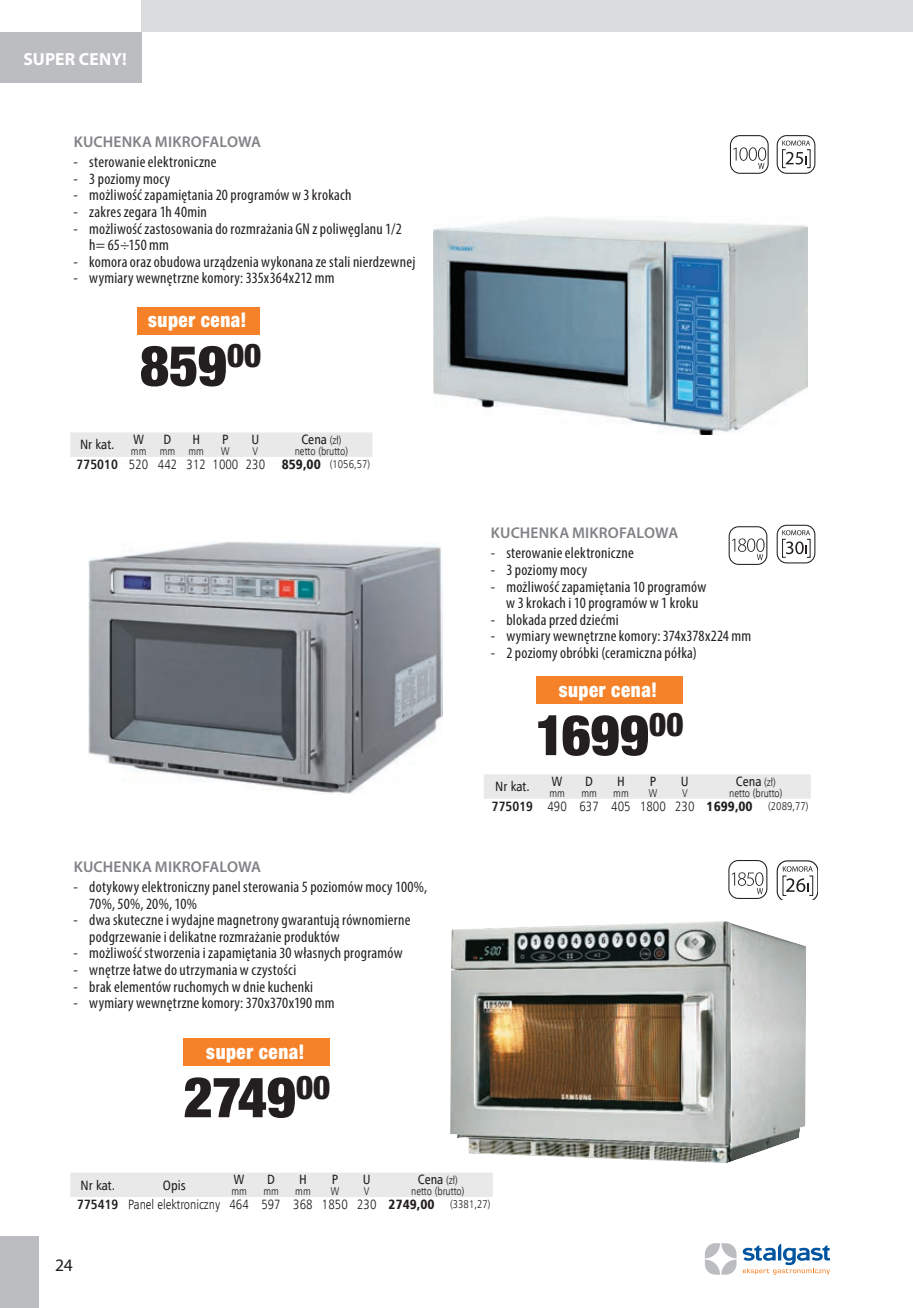
<style>
.page{position:relative;width:913px;height:1308px;background:#fff}
.page>*{position:absolute;margin:0;border:0;box-sizing:border-box;transform-origin:0 0}
.t1{font:900 condensed 56.25px "Helvetica Neue LT Pro";letter-spacing:-.01em;color:#231f20}
.t2{font:900 condensed 20.25px "Helvetica Neue LT Pro";letter-spacing:.03em;color:#fff;scale:.94 1}
.t3{font:700 17.55px "Myriad Pro";letter-spacing:.01em;color:#fff}
.t4{font:17.55px "Myriad Pro";color:#231f20}
.t5{font:condensed 15.75px/16.7px "Myriad Pro";letter-spacing:.015em;color:#231f20}
.t6{font:600 15.53px "Myriad Pro";letter-spacing:.01em;color:#808285}
.t7{font:13.5px "Humnst 777 Lt Cn EU";color:#231f20}
.t8{font:13.5px "Humnst 777 Cn EU";color:#231f20}
.t9{font:11.25px "Humnst 777 Lt Cn EU";color:#231f20}
.s1{font-family:"Humnst 777 Lt Cn EU";font-size:11.25px}
.s2{font-family:"Humnst 777 Cn EU";font-weight:700}
.s3{font-family:"Humnst 777 Blk Cn EU"}
.s4{font-size:11.25px}
</style>
<div class="page">
<div style="left:0;top:1236px;width:39px;height:71px;background:#bcbdc0"></div>
<svg style="left:705px;top:1243px;width:31px;height:31px"></svg>
<svg style="left:742px;top:1243px;width:87px;height:31px"></svg>
<img style="left:433px;top:217px;width:374px;height:218px">
<img style="left:88px;top:541px;width:354px;height:253px">
<img style="left:450px;top:921px;width:355px;height:242px">
<svg style="left:729px;top:135px;width:39px;height:39px"></svg>
<svg style="left:728px;top:526px;width:39px;height:39px"></svg>
<svg style="left:776px;top:135px;width:39px;height:39px"></svg>
<div style="left:781px;top:149px;width:4px;height:19px;border:1px solid #231f20"></div>
<div style="left:806px;top:149px;width:4px;height:19px;border:1px solid #231f20"></div>
<svg style="left:776px;top:525px;width:39px;height:38px"></svg>
<div style="left:781px;top:539px;width:4px;height:18px;border:1px solid #231f20"></div>
<div style="left:806px;top:539px;width:4px;height:18px;border:1px solid #231f20"></div>
<div style="left:138px;top:307px;width:122px;height:27px;background:#f58229"></div>
<div style="left:535px;top:676px;width:147px;height:27px;background:#f58229"></div>
<svg style="left:776px;top:860px;width:40px;height:39px"></svg>
<svg style="left:728px;top:860px;width:39px;height:39px"></svg>
<div style="left:183px;top:1038px;width:147px;height:27px;background:#f58229"></div>
<div style="left:70px;top:1173px;width:422px;height:24px;background:#e9e9e9"></div>
<div style="left:70px;top:432px;width:302px;height:25px;background:#e9e9e9"></div>
<div style="left:484px;top:774px;width:326px;height:25px;background:#e9e9e9"></div>
<div style="left:141px;top:0;width:771px;height:32px;background:#dbdcde"></div>
<div style="left:0;top:32px;width:141px;height:50px;background:#bcbdc0"></div>
<p class="t3" style="left:23px;top:52px;width:105px">SUPER CENY!</p>
<p class="t6" style="left:74px;top:136px;width:189px">KUCHENKA MIKROFALOWA</p>
<p class="t5" style="left:74px;top:155px;width:144px">- sterowanie elektroniczne</p>
<p class="t5" style="left:74px;top:172px;width:98px">- 3 poziomy mocy</p>
<p class="t5" style="left:74px;top:188px;width:279px">- możliwość zapamiętania 20 programów w 3 krokach</p>
<p class="t5" style="left:74px;top:205px;width:135px">- zakres zegara 1h 40min</p>
<p class="t5" style="left:89px;top:221px;width:314px;text-indent:-16px">- możliwość zastosowania do rozmrażania GN z poliwęglanu 1/2 h= 65÷150 mm</p>
<p class="t5" style="left:74px;top:255px;width:343px">- komora oraz obudowa urządzenia wykonana ze stali nierdzewnej</p>
<p class="t5" style="left:74px;top:271px;width:262px">- wymiary wewnętrzne komory: 335x364x212 mm</p>
<p class="t2" style="left:148px;top:313px;width:106px">super cena!</p>
<h1 class="t1" style="left:140px;top:345px;width:123px">859<sup>00</sup></h1>
<p class="t8" style="left:301px;top:431px;width:42px">Cena <span class="s1">(zł)</span></p>
<p class="t9" style="left:294px;top:444px;width:55px">netto (brutto)</p>
<p class="t7" style="left:76px;top:456px;width:295px"><span class="s2">775010</span> 520 442 312 1000 230 <span class="s3">859,00</span> <span class="s4">(1056,57)</span></p>
<p class="t8" style="left:133px;top:431px;width:13px">W</p>
<p class="t9" style="left:131px;top:444px;width:17px">mm</p>
<p class="t8" style="left:163px;top:431px;width:9px">D</p>
<p class="t9" style="left:160px;top:444px;width:17px">mm</p>
<p class="t8" style="left:192px;top:431px;width:9px">H</p>
<p class="t9" style="left:188px;top:444px;width:17px">mm</p>
<p class="t8" style="left:222px;top:431px;width:8px">P</p>
<p class="t9" style="left:221px;top:444px;width:11px">W</p>
<p class="t8" style="left:251px;top:431px;width:9px">U</p>
<p class="t9" style="left:252px;top:444px;width:7px">V</p>
<p class="t8" style="left:80px;top:436px;width:36px">Nr kat.</p>
<p class="t6" style="left:74px;top:860px;width:189px">KUCHENKA MIKROFALOWA</p>
<p class="t5" style="left:89px;top:880px;width:339px;text-indent:-16px">- dotykowy elektroniczny panel sterowania 5 poziomów mocy 100%,<br>70%, 50%, 20%, 10%</p>
<p class="t5" style="left:89px;top:913px;width:322px;text-indent:-16px">- dwa skuteczne i wydajne magnetrony gwarantują równomierne podgrzewanie i delikatne rozmrażanie produktów</p>
<p class="t5" style="left:74px;top:946px;width:330px">- możliwość stworzenia i zapamiętania 30 własnych programów</p>
<p class="t5" style="left:74px;top:963px;width:224px">- wnętrze łatwe do utrzymania w czystości</p>
<p class="t5" style="left:74px;top:979px;width:241px">- brak elementów ruchomych w dnie kuchenki</p>
<p class="t5" style="left:74px;top:996px;width:262px">- wymiary wewnętrzne komory: 370x370x190 mm</p>
<p class="t2" style="left:206px;top:1044px;width:106px">super cena!</p>
<h1 class="t1" style="left:183px;top:1076px;width:148px">2749<sup>00</sup></h1>
<p class="t6" style="left:490px;top:527px;width:189px">KUCHENKA MIKROFALOWA</p>
<p class="t5" style="left:490px;top:546px;width:144px">- sterowanie elektroniczne</p>
<p class="t5" style="left:490px;top:563px;width:98px">- 3 poziomy mocy</p>
<p class="t5" style="left:490px;top:579px;width:217px;text-align:center">- możliwość zapamiętania 10 programów w 3 krokach i 10 programów w 1 kroku</p>
<p class="t5" style="left:490px;top:612px;width:130px">- blokada przed dziećmi</p>
<p class="t5" style="left:490px;top:629px;width:262px">- wymiary wewnętrzne komory: 374x378x224 mm</p>
<p class="t5" style="left:490px;top:646px;width:207px">- 2 poziomy obróbki (ceramiczna półka)</p>
<p class="t2" style="left:558px;top:682px;width:106px">super cena!</p>
<h1 class="t1" style="left:535px;top:714px;width:149px">1699<sup>00</sup></h1>
<p class="t8" style="left:735px;top:772px;width:42px">Cena <span class="s1">(zł)</span></p>
<p class="t9" style="left:728px;top:786px;width:55px">netto (brutto)</p>
<p class="t7" style="left:491px;top:798px;width:318px"><span class="s2">775019</span> 490 637 405 1800 230 <span class="s3">1699,00</span> <span class="s4">(2089,77)</span></p>
<p class="t8" style="left:551px;top:772px;width:13px">W</p>
<p class="t9" style="left:549px;top:786px;width:17px">mm</p>
<p class="t8" style="left:585px;top:772px;width:9px">D</p>
<p class="t9" style="left:581px;top:786px;width:17px">mm</p>
<p class="t8" style="left:617px;top:772px;width:9px">H</p>
<p class="t9" style="left:613px;top:786px;width:17px">mm</p>
<p class="t8" style="left:649px;top:772px;width:8px">P</p>
<p class="t9" style="left:648px;top:786px;width:11px">W</p>
<p class="t8" style="left:680px;top:772px;width:9px">U</p>
<p class="t9" style="left:681px;top:786px;width:7px">V</p>
<p class="t8" style="left:495px;top:778px;width:36px">Nr kat.</p>
<p class="t8" style="left:417px;top:1170px;width:42px">Cena <span class="s1">(zł)</span></p>
<p class="t9" style="left:411px;top:1184px;width:55px">netto (brutto)</p>
<p class="t7" style="left:77px;top:1196px;width:415px"><span class="s2">775419</span> Panel elektroniczny 464 597 368 1850 230 <span class="s3">2749,00</span> <span class="s4">(3381,27)</span></p>
<p class="t8" style="left:233px;top:1170px;width:13px">W</p>
<p class="t9" style="left:231px;top:1184px;width:17px">mm</p>
<p class="t8" style="left:267px;top:1170px;width:9px">D</p>
<p class="t9" style="left:263px;top:1184px;width:17px">mm</p>
<p class="t8" style="left:299px;top:1170px;width:9px">H</p>
<p class="t9" style="left:295px;top:1184px;width:17px">mm</p>
<p class="t8" style="left:331px;top:1170px;width:8px">P</p>
<p class="t9" style="left:330px;top:1184px;width:11px">W</p>
<p class="t8" style="left:363px;top:1170px;width:9px">U</p>
<p class="t9" style="left:364px;top:1184px;width:7px">V</p>
<p class="t8" style="left:81px;top:1176px;width:36px">Nr kat.</p>
<p class="t8" style="left:163px;top:1176px;width:24px">Opis</p>
<p class="t4" style="left:55px;top:1257px;width:19px">24</p>
</div>
